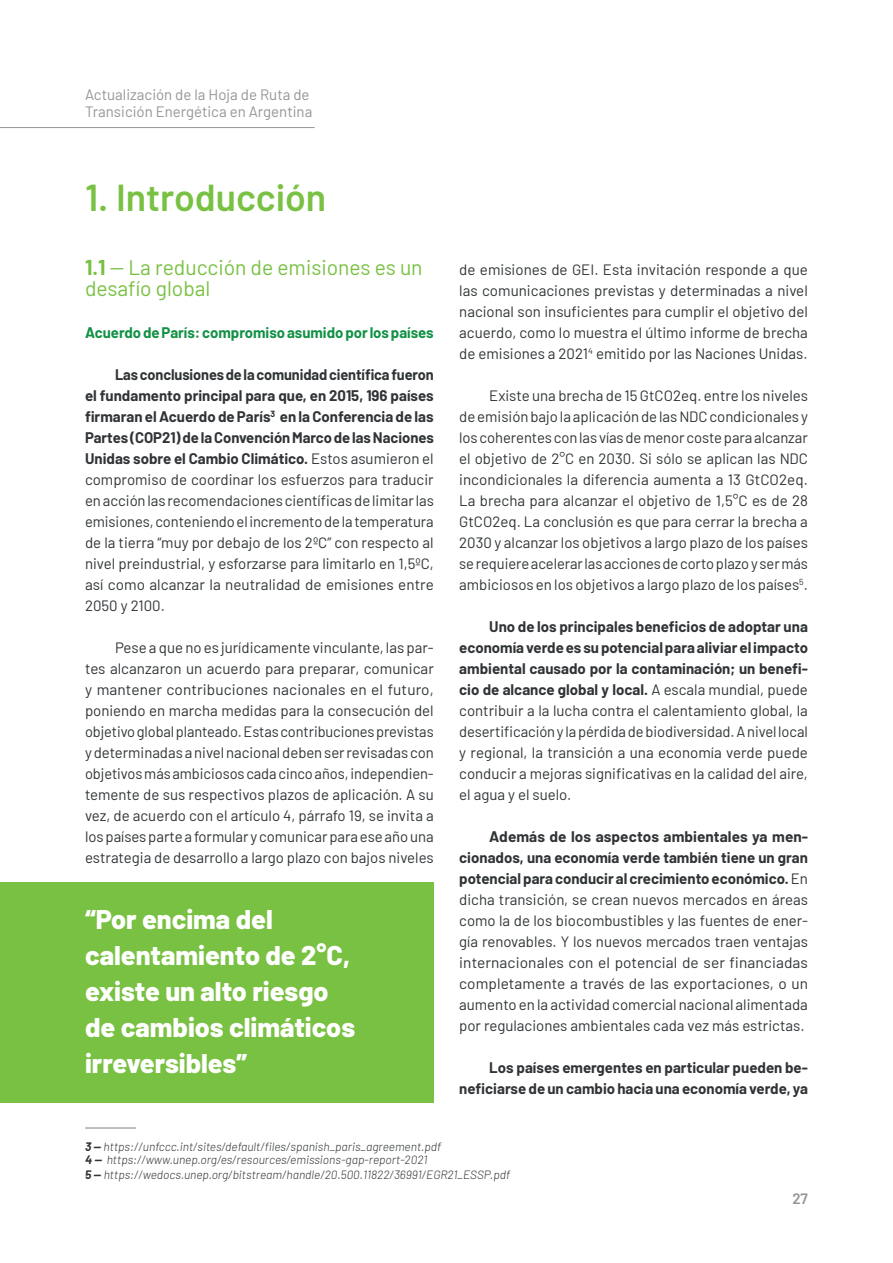
<style>
.page{position:relative;width:893px;height:1263px;background:#fff}
.page>*{position:absolute;margin:0;border:0;box-sizing:border-box;transform-origin:0 0}
.t1{font:600 37.5px "Barlow";color:#79c142}
.t2{font:800 27px/36px "Barlow";color:#fff}
.t3{font:21px/21px "Barlow";color:#79c142}
.Estilo_de_párrafo_1{font:15px/21px "Barlow";color:#303436;text-align:justify}
.Estilo_de_párrafo_1-2{font:700 15px/21px "Barlow";color:#303436;text-align:right}
.t4{font:15px/16.5px "Barlow";color:#939598}
.Estilo_de_párrafo_1-3{font:700 15px "Barlow";color:#129145}
.t5{font:600 15px "Barlow";color:#939598}
.Notas_al_pie{font:italic 300 12px "Barlow";color:#303436}
.s1{font-weight:700}
</style>
<div class="page">
<hr style="left:0;top:127px;width:315px;height:1px;background:#939598">
<div style="left:0;top:882px;width:434px;height:220px;background:#79c142"></div>
<hr style="left:85px;top:1127px;width:51px;height:1px;background:#827f81">
<p class="t4" style="left:85px;top:85px;width:229px">Actualización de la Hoja de Ruta de<br>Transición Energética en Argentina</p>
<p class="t1" style="left:85px;top:170px;width:243px">1. Introducción</p>
<p class="t3" style="left:85px;top:255px;width:339px"><span class="s1">1.1</span> -- La reducción de emisiones es un desafío global</p>
<p class="Estilo_de_párrafo_1" style="left:459px;top:257px;width:350px">de emisiones de GEI. Esta invitación responde a que las comunicaciones previstas y determinadas a nivel nacional son insuficientes para cumplir el objetivo del acuerdo, como lo muestra el último informe de brecha de emisiones a 2021<sup>4</sup> emitido por las Naciones Unidas.</p>
<p class="Estilo_de_párrafo_1" style="left:459px;top:383px;width:350px;text-indent:30px">Existe una brecha de 15 GtCO2eq. entre los niveles de emisión bajo la aplicación de las NDC condicionales y los coherentes con las vías de menor coste para alcanzar el objetivo de 2°C en 2030. Si sólo se aplican las NDC incondicionales la diferencia aumenta a 13 GtCO2eq.<br>La brecha para alcanzar el objetivo de 1,5°C es de 28<br>GtCO2eq. La conclusión es que para cerrar la brecha a 2030 y alcanzar los objetivos a largo plazo de los países se requiere acelerar las acciones de corto plazo y ser más ambiciosos en los objetivos a largo plazo de los países<sup>5</sup>.</p>
<p class="Estilo_de_párrafo_1" style="left:459px;top:614px;width:350px;text-indent:30px"><span class="s1">Uno de los principales beneficios de adoptar una economía verde es su potencial para aliviar el impacto ambiental causado por la contaminación; un benefi&shy;cio de alcance global y local.</span> A escala mundial, puede contribuir a la lucha contra el calentamiento global, la desertificación y la pérdida de biodiversidad. A nivel local y regional, la transición a una economía verde puede conducir a mejoras significativas en la calidad del aire, el agua y el suelo.</p>
<p class="Estilo_de_párrafo_1" style="left:459px;top:824px;width:350px;text-indent:30px"><span class="s1">Además de los aspectos ambientales ya men&shy;cionados, una economía verde también tiene un gran potencial para conducir al crecimiento económico.</span> En dicha transición, se crean nuevos mercados en áreas como la de los biocombustibles y las fuentes de ener&shy;gía renovables. Y los nuevos mercados traen ventajas internacionales con el potencial de ser financiadas completamente a través de las exportaciones, o un aumento en la actividad comercial nacional alimentada por regulaciones ambientales cada vez más estrictas.</p>
<p class="Estilo_de_párrafo_1-2" style="left:459px;top:1055px;width:350px">Los países emergentes en particular pueden be&shy;neficiarse de un cambio hacia una economía verde, ya</p>
<p class="Estilo_de_párrafo_1-3" style="left:85px;top:321px;width:350px">Acuerdo de París: compromiso asumido por los países</p>
<p class="Estilo_de_párrafo_1" style="left:85px;top:362px;width:350px;text-indent:30px"><span class="s1">Las conclusiones de la comunidad científica fueron el fundamento principal para que, en 2015, 196 países firmaran el Acuerdo de París</span><sup>3</sup> <span class="s1">en la Conferencia de las Partes (COP21) de la Convención Marco de las Naciones Unidas sobre el Cambio Climático.</span> Estos asumieron el compromiso de coordinar los esfuerzos para traducir en acción las recomendaciones científicas de limitar las emisiones, conteniendo el incremento de la temperatura de la tierra “muy por debajo de los 2ºC” con respecto al nivel preindustrial, y esforzarse para limitarlo en 1,5ºC, así como alcanzar la neutralidad de emisiones entre 2050 y 2100.</p>
<p class="Estilo_de_párrafo_1" style="left:85px;top:635px;width:350px;text-indent:30px">Pese a que no es jurídicamente vinculante, las par&shy;tes alcanzaron un acuerdo para preparar, comunicar y mantener contribuciones nacionales en el futuro, poniendo en marcha medidas para la consecución del objetivo global planteado. Estas contribuciones previstas y determinadas a nivel nacional deben ser revisadas con objetivos más ambiciosos cada cinco años, independien&shy;temente de sus respectivos plazos de aplicación. A su vez, de acuerdo con el artículo 4, párrafo 19, se invita a los países parte a formular y comunicar para ese año una estrategia de desarrollo a largo plazo con bajos niveles</p>
<p class="t2" style="left:85px;top:899px;width:272px">“Por encima del calentamiento de 2°C, existe un alto riesgo de cambios climáticos irreversibles”</p>
<p class="Notas_al_pie" style="left:85px;top:1138px;width:358px"><span class="s1">3 —</span> https://unfccc.int/sites/default/files/spanish_paris_agreement.pdf</p>
<p class="Notas_al_pie" style="left:85px;top:1151px;width:344px"><span class="s1">4 —</span> https://www.unep.org/es/resources/emissions-gap-report-2021</p>
<p class="Notas_al_pie" style="left:85px;top:1166px;width:427px"><span class="s1">5 —</span> https://wedocs.unep.org/bitstream/handle/20.500.11822/36991/EGR21_ESSP.pdf</p>
<p class="t5" style="left:792px;top:1187px;width:17px">27</p>
</div>
